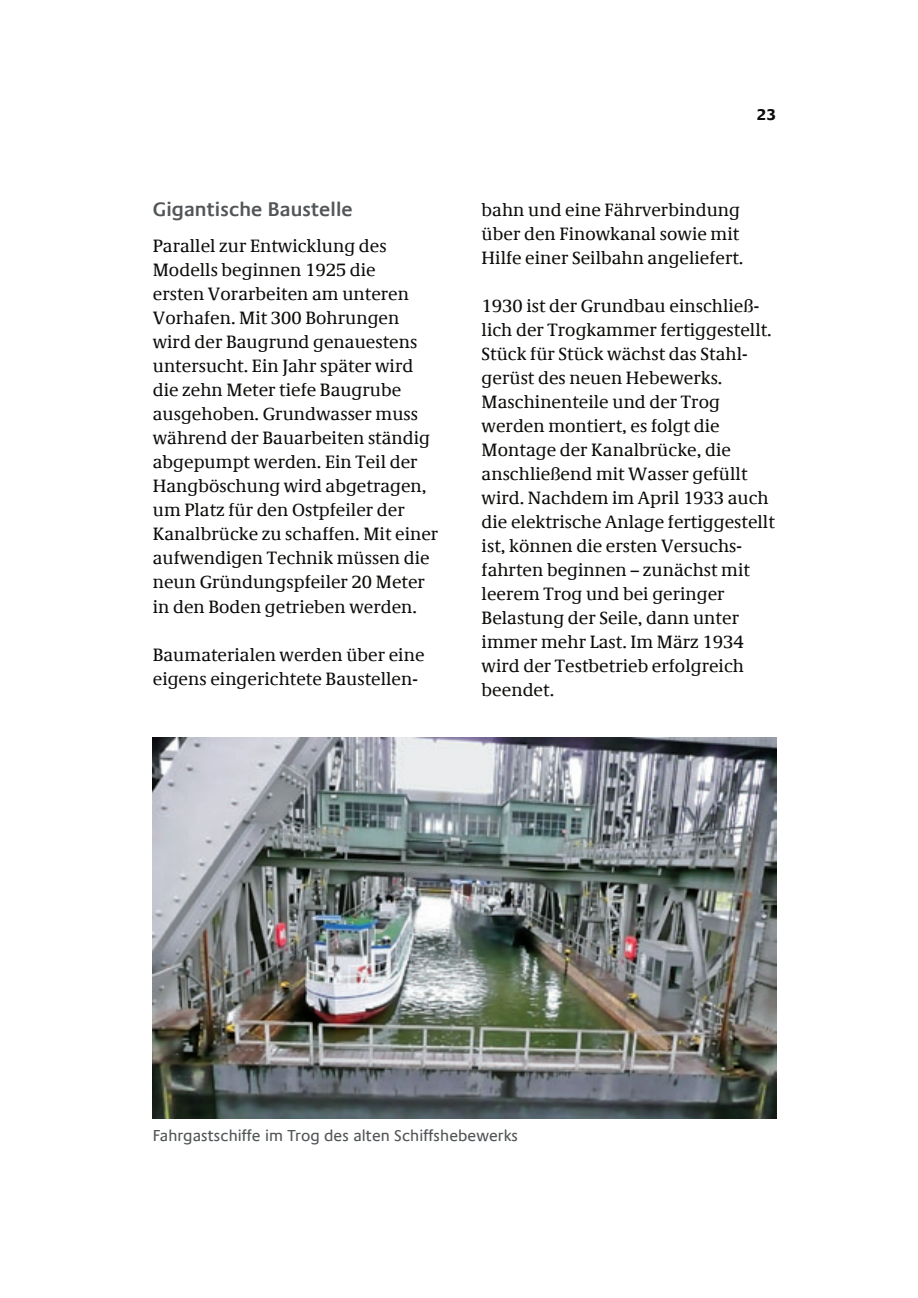
<style>
.page{position:relative;width:918px;height:1298px;background:#fff}
.page>*{position:absolute;margin:0;border:0;box-sizing:border-box;transform-origin:0 0}
.t1{font:600 20px "Praxis Com";letter-spacing:.005em;color:#535658}
.t2{font:18px/24px "Demos Com";letter-spacing:.005em;color:#0d0c0a}
.t3{font:16px "Praxis Com";letter-spacing:.005em;color:#535658}
.t4{font:700 16px "Praxis Com";color:#0d0c0a}
</style>
<div class="page">
<img style="left:153px;top:737px;width:623px;height:381px">
<p class="t1" style="left:153px;top:197px;width:201px">Gigantische Baustelle</p>
<p class="t2" style="left:153px;top:236px;width:287px">Parallel zur Entwicklung des<br>Modells beginnen 1925 die<br>ersten Vorarbeiten am unteren<br>Vorhafen. Mit 300 Bohrungen wird der Baugrund genauestens untersucht. Ein Jahr später wird die zehn Meter tiefe Baugrube ausgehoben. Grundwasser muss während der Bauarbeiten ständig abgepumpt werden. Ein Teil der<br>Hangböschung wird abgetragen, um Platz für den Ostpfeiler der<br>Kanalbrücke zu schaffen. Mit einer aufwendigen Technik müssen die neun Gründungspfeiler 20 Meter in den Boden getrieben werden.</p>
<p class="t2" style="left:153px;top:645px;width:273px">Baumaterialen werden über eine eigens eingerichtete Baustellen-</p>
<p class="t4" style="left:756px;top:105px;width:22px">23</p>
<p class="t2" style="left:482px;top:200px;width:263px">bahn und eine Fährverbindung über den Finowkanal sowie mit<br>Hilfe einer Seilbahn angeliefert.</p>
<p class="t2" style="left:482px;top:296px;width:295px">1930 ist der Grundbau einschließ&shy;lich der Trogkammer fertiggestellt.<br>Stück für Stück wächst das Stahl&shy;gerüst des neuen Hebewerks.<br>Maschinenteile und der Trog werden montiert, es folgt die<br>Montage der Kanalbrücke, die anschließend mit Wasser gefüllt wird. Nachdem im April 1933 auch die elektrische Anlage fertiggestellt ist, können die ersten Versuchs&shy;fahrten beginnen – zunächst mit leerem Trog und bei geringer<br>Belastung der Seile, dann unter immer mehr Last. Im März 1934 wird der Testbetrieb erfolgreich beendet.</p>
<p class="t3" style="left:153px;top:1126px;width:367px">Fahrgastschiffe im Trog des alten Schiffshebewerks</p>
</div>
